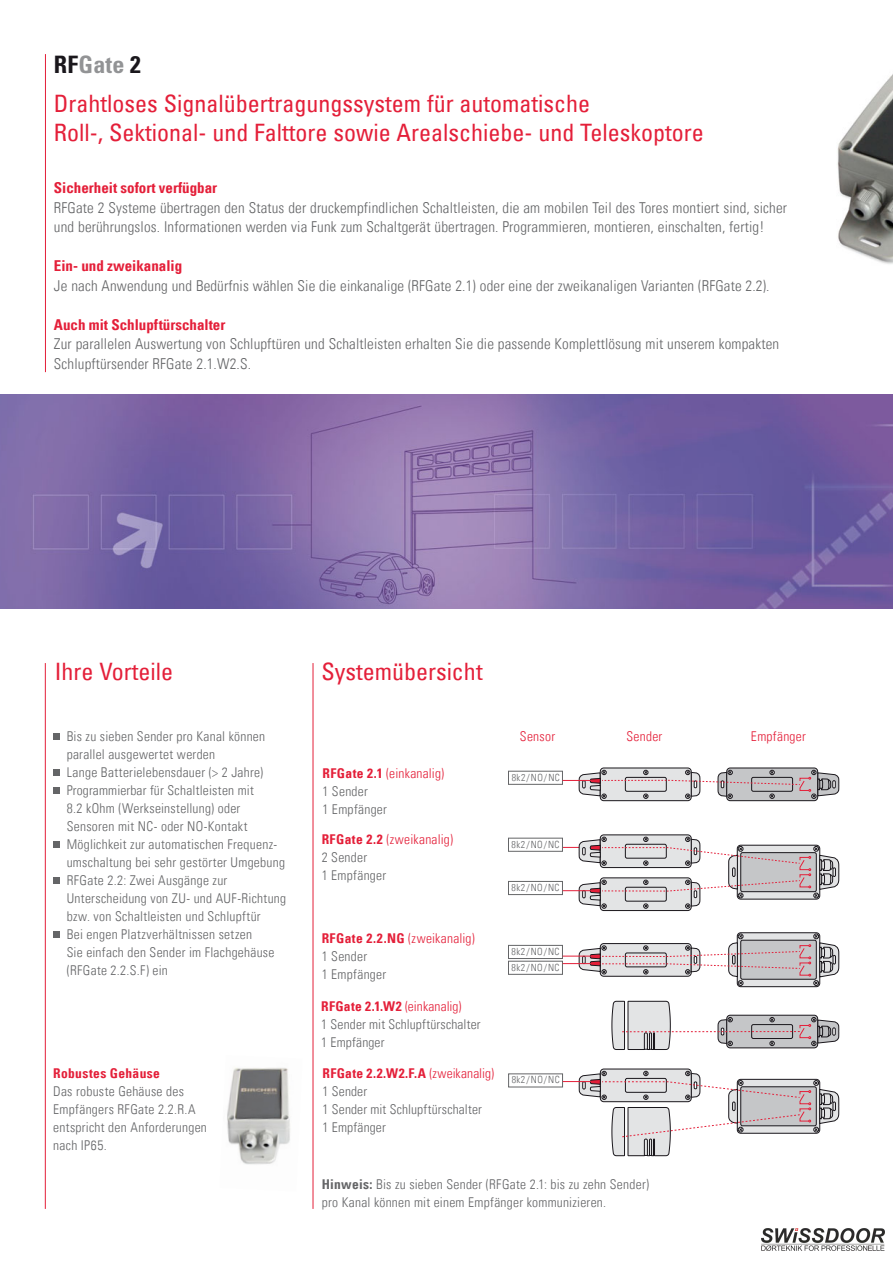
<style>
.page{position:relative;width:893px;height:1263px;background:#fff}
.page>*{position:absolute;margin:0;border:0;box-sizing:border-box;transform-origin:0 0}
.t1{font:condensed 24px/28.8px "Univers Com 57";color:#e41f39}
.t2{font:700 condensed 24px "Univers";letter-spacing:.01em;color:#929395}
.t3{font:15px/19.5px "Univers Com 47 Light Cond";letter-spacing:.01em;color:#646567}
.t4{font:15px "Univers Com 67 Bold Cond";color:#e41f39}
.t5{font:13.5px/18px "Univers Com 47 Light Cond";letter-spacing:.02em;color:#646567}
.t6{font:13.5px "Univers Com 67 Bold Cond";letter-spacing:.025em;color:#e41f39}
.t7{font:13.5px "Univers Com 47 Light Cond";letter-spacing:.02em;color:#e41f39}
.t8{font:9.9px/15.8px "Univers Com 47 Light Cond";letter-spacing:.04em;color:#646567}
.s1{color:#1a171c}
.s2{font-family:"Univers Com 67 Bold Cond";color:#e41f39}
.s3{color:#e41f39}
.s4{font-family:"Univers Com 47 Light Cond"}
.s5{font-family:"Univers Com 67 Bold Cond"}
</style>
<div class="page">
<img style="left:0;top:394px;width:893px;height:215px">
<hr style="left:45px;top:54px;width:1px;height:318px;background:#e41f39">
<hr style="left:45px;top:663px;width:1px;height:546px;background:#e41f39">
<hr style="left:313px;top:663px;width:1px;height:546px;background:#e41f39">
<img style="left:837px;top:74px;width:56px;height:190px">
<img style="left:227px;top:1068px;width:63px;height:97px">
<div style="left:600px;top:768px;width:91px;height:33px;border:1px solid #1a171c;border-radius:3px"></div>
<div style="left:726px;top:768px;width:92px;height:33px;border:1px solid #1a171c;border-radius:3px"></div>
<div style="left:508px;top:771px;width:55px;height:14px;border:1px solid #646567"></div>
<hr style="left:562px;top:780px;width:30px;height:1px;background:#e41f39">
<svg style="left:579px;top:770px;width:260px;height:29px;background:#c3bfc1"></svg>
<div style="left:737px;top:933px;width:83px;height:54px;border:1px solid #1a171c;border-radius:3px"></div>
<div style="left:508px;top:961px;width:55px;height:14px;border:1px solid #646567"></div>
<div style="left:508px;top:945px;width:55px;height:14px;border:1px solid #646567"></div>
<hr style="left:563px;top:963px;width:33px;height:1px;background:#e41f39">
<hr style="left:563px;top:956px;width:33px;height:1px;background:#e41f39">
<svg style="left:579px;top:934px;width:260px;height:52px"></svg>
<hr style="left:563px;top:847px;width:33px;height:1px;background:#e41f39">
<div style="left:600px;top:878px;width:91px;height:33px;border:1px solid #1a171c;border-radius:3px"></div>
<div style="left:600px;top:835px;width:91px;height:33px;border:1px solid #1a171c;border-radius:3px"></div>
<div style="left:508px;top:838px;width:55px;height:14px;border:1px solid #646567"></div>
<div style="left:508px;top:881px;width:55px;height:14px;border:1px solid #646567"></div>
<hr style="left:563px;top:890px;width:33px;height:1px;background:#e41f39">
<svg style="left:579px;top:837px;width:260px;height:72px"></svg>
<svg style="left:611px;top:1001px;width:228px;height:49px"></svg>
<div style="left:600px;top:1069px;width:91px;height:33px;border:1px solid #1a171c;border-radius:3px"></div>
<hr style="left:563px;top:1081px;width:33px;height:1px;background:#e41f39">
<svg style="left:579px;top:1071px;width:260px;height:85px"></svg>
<div style="left:53px;top:733px;width:7px;height:6px;background:#646567"></div>
<div style="left:53px;top:769px;width:7px;height:6px;background:#646567"></div>
<div style="left:53px;top:787px;width:7px;height:6px;background:#646567"></div>
<div style="left:53px;top:841px;width:7px;height:6px;background:#646567"></div>
<div style="left:53px;top:877px;width:7px;height:6px;background:#646567"></div>
<div style="left:53px;top:931px;width:7px;height:6px;background:#646567"></div>
<img style="left:761px;top:1228px;width:123px;height:23px">
<h1 class="t2" style="left:54px;top:56px;width:88px"><span class="s1">RF</span>Gate <span class="s1">2</span></h1>
<h1 class="t1" style="left:54px;top:92px;width:651px">Drahtloses Signalübertragungssystem für automatische<br>Roll-, Sektional- und Falttore sowie Arealschiebe- und Teleskoptore</h1>
<p class="t4" style="left:54px;top:182px;width:165px">Sicherheit sofort verfügbar</p>
<p class="t3" style="left:54px;top:197px;width:734px">RFGate 2 Systeme übertragen den Status der druckempfindlichen Schaltleisten, die am mobilen Teil des Tores montiert sind, sicher und berührungslos. Informationen werden via Funk zum Schaltgerät übertragen. Programmieren, montieren, einschalten, fertig!</p>
<p class="t4" style="left:54px;top:260px;width:130px">Ein- und zweikanalig</p>
<p class="t3" style="left:54px;top:275px;width:717px">Je nach Anwendung und Bedürfnis wählen Sie die einkanalige (RFGate 2.1) oder eine der zweikanaligen Varianten (RFGate 2.2).</p>
<p class="t4" style="left:54px;top:319px;width:173px">Auch mit Schlupftürschalter</p>
<p class="t3" style="left:54px;top:334px;width:727px">Zur parallelen Auswertung von Schlupftüren und Schaltleisten erhalten Sie die passende Komplettlösung mit unserem kompakten<br>Schlupftürsender RFGate 2.1.W2.S.</p>
<h1 class="t1" style="left:55px;top:661px;width:120px">Ihre Vorteile</h1>
<h1 class="t1" style="left:321px;top:661px;width:163px">Systemübersicht</h1>
<p class="t5" style="left:67px;top:727px;width:221px">Bis zu sieben Sender pro Kanal können parallel ausgewertet werden<br>Lange Batterielebensdauer (&gt; 2 Jahre)<br>Programmierbar für Schaltleisten mit<br>8.2 kOhm (Werkseinstellung) oder Sensoren mit NC- oder NO-Kontakt Möglichkeit zur automatischen Frequenz&shy;umschaltung bei sehr gestörter Umgebung RFGate 2.2: Zwei Ausgänge zur Unterscheidung von ZU- und AUF-Richtung bzw. von Schaltleisten und Schlupftür<br>Bei engen Platzverhältnissen setzen<br>Sie einfach den Sender im Flachgehäuse (RFGate 2.2.S.F) ein</p>
<p class="t6" style="left:53px;top:1069px;width:108px">Robustes Gehäuse</p>
<p class="t5" style="left:53px;top:1082px;width:155px">Das robuste Gehäuse des<br>Empfängers RFGate 2.2.R.A entspricht den Anforderungen nach IP65.</p>
<p class="t5" style="left:322px;top:764px;width:123px"><span class="s2">RFGate 2.1</span> <span class="s3">(einkanalig)<br></span>1 Sender<br>1 Empfänger</p>
<p class="t5" style="left:322px;top:831px;width:133px"><span class="s2">RFGate 2.2</span> <span class="s3">(zweikanalig)<br></span>2 Sender<br>1 Empfänger</p>
<p class="t5" style="left:322px;top:929px;width:155px"><span class="s2">RFGate 2.2.NG</span> <span class="s3">(zweikanalig)<br></span>1 Sender<br>1 Empfänger</p>
<p class="t6" style="left:321px;top:1001px;width:142px">RFGate 2.1.W2 <span class="s4">(einkanalig)</span></p>
<p class="t5" style="left:321px;top:1015px;width:161px">1 Sender mit Schlupftürschalter<br>1 Empfänger</p>
<p class="t6" style="left:323px;top:1068px;width:173px">RFGate 2.2.W2.F.A <span class="s4">(zweikanalig)</span></p>
<p class="t5" style="left:323px;top:1082px;width:161px">1 Sender<br>1 Sender mit Schlupftürschalter<br>1 Empfänger</p>
<p class="t7" style="left:520px;top:728px;width:37px">Sensor</p>
<p class="t7" style="left:751px;top:728px;width:56px">Empfänger</p>
<p class="t7" style="left:626px;top:728px;width:37px">Sender</p>
<p class="t8" style="left:512px;top:769px;width:50px">8k2/NO/NC</p>
<p class="t8" style="left:511px;top:836px;width:50px">8k2/NO/NC</p>
<p class="t8" style="left:511px;top:879px;width:50px">8k2/NO/NC</p>
<p class="t8" style="left:511px;top:943px;width:50px">8k2/NO/NC<br>8k2/NO/NC</p>
<p class="t8" style="left:512px;top:1072px;width:49px">8k2/NO/NC</p>
<p class="t5" style="left:322px;top:1175px;width:329px"><span class="s5">Hinweis:</span> Bis zu sieben Sender (RFGate 2.1: bis zu zehn Sender) pro Kanal können mit einem Empfänger kommunizieren.</p>
</div>
